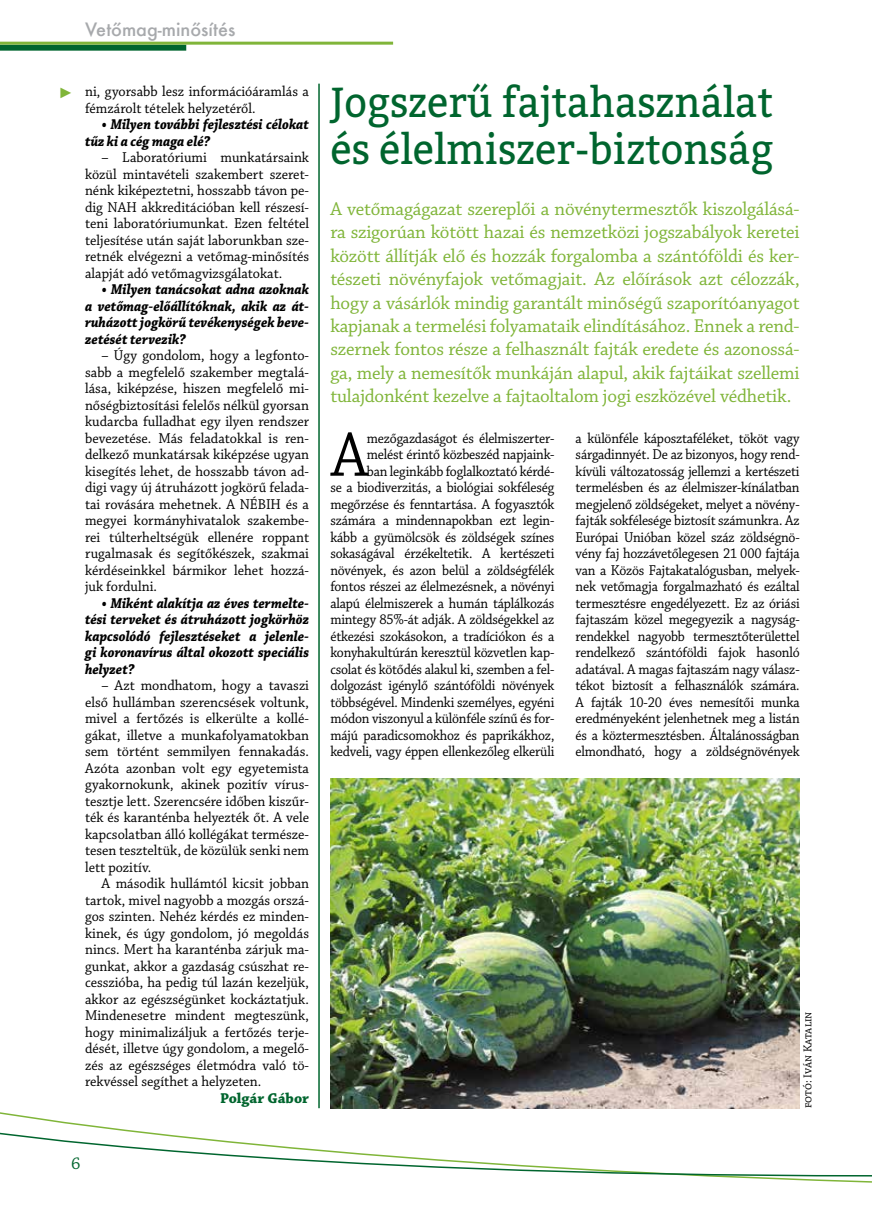
<style>
.page{position:relative;width:872px;height:1212px;background:#fff}
.page>*{position:absolute;margin:0;border:0;box-sizing:border-box;transform-origin:0 0}
.t1{font:65.7px "Chaparral Pro";color:#000;scale:.92 1}
.t2{font:42px/46.5px "Bitter";color:#00652e;scale:.94 1}
.t3{font:19.5px/23.4px "Chaparral Pro";letter-spacing:-.01em;color:#80b539;text-align:justify}
.t4{font:500 18px "Futura";color:#a7a9ac}
.t5{font:18px "Chaparral Pro";color:#00652e}
.t6{font:15px/16.5px "Chaparral Pro";color:#000;text-align:justify;scale:.95 1}
.t7{font:15px/16.5px "Chaparral Pro";color:#000;text-align:right;scale:.92 1}
.t8{font:italic 700 15px/16.5px "Chaparral Pro";color:#000;text-align:justify;scale:.9 1}
.t9{font:700 15px "Chaparral Pro";color:#00652e}
.t10{font:15px "Arial";color:#80b539}
.t11{font:12px "Chaparral Pro";color:#000;scale:.95 1}
</style>
<div class="page">
<svg style="left:0;top:1108px;width:872px;height:75px"></svg>
<div style="left:0;top:45px;width:186px;height:6px;background:#00652e"></div>
<hr style="left:0;top:42px;width:393px;height:3px;background:#80b539">
<hr style="left:318px;top:84px;width:2px;height:1024px;background:#00652e">
<img style="left:330px;top:778px;width:469px;height:330px">
<p class="t4" style="left:85px;top:17px;width:152px">Vetőmag-minősítés</p>
<p class="t10" style="left:59px;top:83px;width:16px">►</p>
<p class="t6" style="left:85px;top:84px;width:237px">ni, gyorsabb lesz információáramlás a fémzárolt tételek helyzetéről.</p>
<p class="t8" style="left:85px;top:117px;width:250px;text-indent:16px">• Milyen további fejlesztési célokat tűz ki a cég maga elé?</p>
<p class="t6" style="left:85px;top:150px;width:237px;text-indent:17px">– Laboratóriumi munkatársaink közül mintavételi szakembert szeret&shy;nénk kiképeztetni, hosszabb távon pe&shy;dig NAH akkreditációban kell részesí&shy;teni laboratóriumunkat. Ezen feltétel teljesítése után saját laborunkban sze&shy;retnék elvégezni a vetőmag-minősítés alapját adó vetőmagvizsgálatokat.</p>
<p class="t8" style="left:85px;top:282px;width:250px;text-indent:16px">• Milyen tanácsokat adna azoknak a vetőmag-előállítóknak, akik az át&shy;ruházott jogkörű tevékenységek beve&shy;zetését tervezik?</p>
<p class="t6" style="left:85px;top:348px;width:237px;text-indent:17px">– Úgy gondolom, hogy a legfonto&shy;sabb a megfelelő szakember megtalá&shy;lása, kiképzése, hiszen megfelelő mi&shy;nőségbiztosítási felelős nélkül gyorsan kudarcba fulladhat egy ilyen rendszer bevezetése. Más feladatokkal is ren&shy;delkező munkatársak kiképzése ugyan kisegítés lehet, de hosszabb távon ad&shy;digi vagy új átruházott jogkörű felada&shy;tai rovására mehetnek. A NÉBIH és a megyei kormányhivatalok szakembe&shy;rei túlterheltségük ellenére roppant rugalmasak és segítőkészek, szakmai kérdéseinkkel bármikor lehet hozzá&shy;juk fordulni.</p>
<p class="t8" style="left:85px;top:595px;width:250px;text-indent:16px">• Miként alakítja az éves termelte&shy;tési terveket és átruházott jogkörhöz kapcsolódó fejlesztéseket a jelenle&shy;gi koronavírus által okozott speciális helyzet?</p>
<p class="t6" style="left:85px;top:678px;width:237px;text-indent:17px">– Azt mondhatom, hogy a tavaszi első hullámban szerencsések voltunk, mivel a fertőzés is elkerülte a kollé&shy;gákat, illetve a munkafolyamatokban sem történt semmilyen fennakadás.<br>Azóta azonban volt egy egyetemista gyakornokunk, akinek pozitív vírus&shy;tesztje lett. Szerencsére időben kiszűr&shy;ték és karanténba helyezték őt. A vele kapcsolatban álló kollégákat természe&shy;tesen teszteltük, de közülük senki nem lett pozitív.</p>
<p class="t6" style="left:85px;top:876px;width:237px;text-indent:17px">A második hullámtól kicsit jobban tartok, mivel nagyobb a mozgás orszá&shy;gos szinten. Nehéz kérdés ez minden&shy;kinek, és úgy gondolom, jó megoldás nincs. Mert ha karanténba zárjuk ma&shy;gunkat, akkor a gazdaság csúszhat re&shy;cesszióba, ha pedig túl lazán kezeljük, akkor az egészségünket kockáztatjuk.<br>Mindenesetre mindent megteszünk, hogy minimalizáljuk a fertőzés terje&shy;dését, illetve úgy gondolom, a megelő&shy;zés az egészséges életmódra való tö&shy;rekvéssel segíthet a helyzeten.</p>
<p class="t9" style="left:220px;top:1089px;width:90px">Polgár Gábor</p>
<p class="t5" style="left:71px;top:1154px;width:11px">6</p>
<h2 class="t2" style="left:330px;top:78px;width:473px">Jogszerű fajtahasználat és élelmiszer-biztonság</h2>
<p class="t3" style="left:330px;top:198px;width:471px">A vetőmagágazat szereplői a növénytermesztők kiszolgálásá&shy;ra szigorúan kötött hazai és nemzetközi jogszabályok keretei között állítják elő és hozzák forgalomba a szántóföldi és ker&shy;tészeti növényfajok vetőmagjait. Az előírások azt célozzák, hogy a vásárlók mindig garantált minőségű szaporítóanyagot kapjanak a termelési folyamataik elindításához. Ennek a rend&shy;szernek fontos része a felhasznált fajták eredete és azonossá&shy;ga, mely a nemesítők munkáján alapul, akik fajtáikat szellemi tulajdonként kezelve a fajtaoltalom jogi eszközével védhetik.</p>
<p class="t7" style="left:330px;top:430px;width:245px">mezőgazdaságot és élelmiszerter&shy;melést érintő közbeszéd napjaink-<br>ban leginkább foglalkoztató kérdé-<br>se a biodiverzitás, a biológiai sokféleség megőrzése és fenntartása. A fogyasztók számára a mindennapokban ezt legin&shy;kább a gyümölcsök és zöldségek színes sokaságával érzékeltetik. A kertészeti növények, és azon belül a zöldségfélék fontos részei az élelmezésnek, a növényi alapú élelmiszerek a humán táplálkozás mintegy 85%-át adják. A zöldségekkel az étkezési szokásokon, a tradíciókon és a konyhakultúrán keresztül közvetlen kap&shy;csolat és kötődés alakul ki, szemben a fel&shy;dolgozást igénylő szántóföldi növények többségével. Mindenki személyes, egyéni módon viszonyul a különféle színű és for&shy;májú paradicsomokhoz és paprikákhoz, kedveli, vagy éppen ellenkezőleg elkerüli</p>
<p class="t7" style="left:575px;top:430px;width:245px;text-align:justify">a különféle káposztaféléket, tököt vagy sárgadinnyét. De az bizonyos, hogy rend&shy;kívüli változatosság jellemzi a kertészeti termelésben és az élelmiszer-kínálatban megjelenő zöldségeket, melyet a növény&shy;fajták sokfélesége biztosít számunkra. Az Európai Unióban közel száz zöldségnö&shy;vény faj hozzávetőlegesen 21 000 fajtája van a Közös Fajtakatalógusban, melyek&shy;nek vetőmagja forgalmazható és ezáltal termesztésre engedélyezett. Ez az óriási fajtaszám közel megegyezik a nagyság&shy;rendekkel nagyobb termesztőterülettel rendelkező szántóföldi fajok hasonló adatával. A magas fajtaszám nagy válasz&shy;tékot biztosít a felhasználók számára.<br>A fajták 10-20 éves nemesítői munka eredményeként jelenhetnek meg a listán és a köztermesztésben. Általánosságban elmondható, hogy a zöldségnövények</p>
<h1 class="t1" style="left:331px;top:418px;width:41px">A</h1>
<p class="t11" style="left:801px;top:1108px;width:103px;rotate:-90deg">fotó: Iván Katalin</p>
</div>
